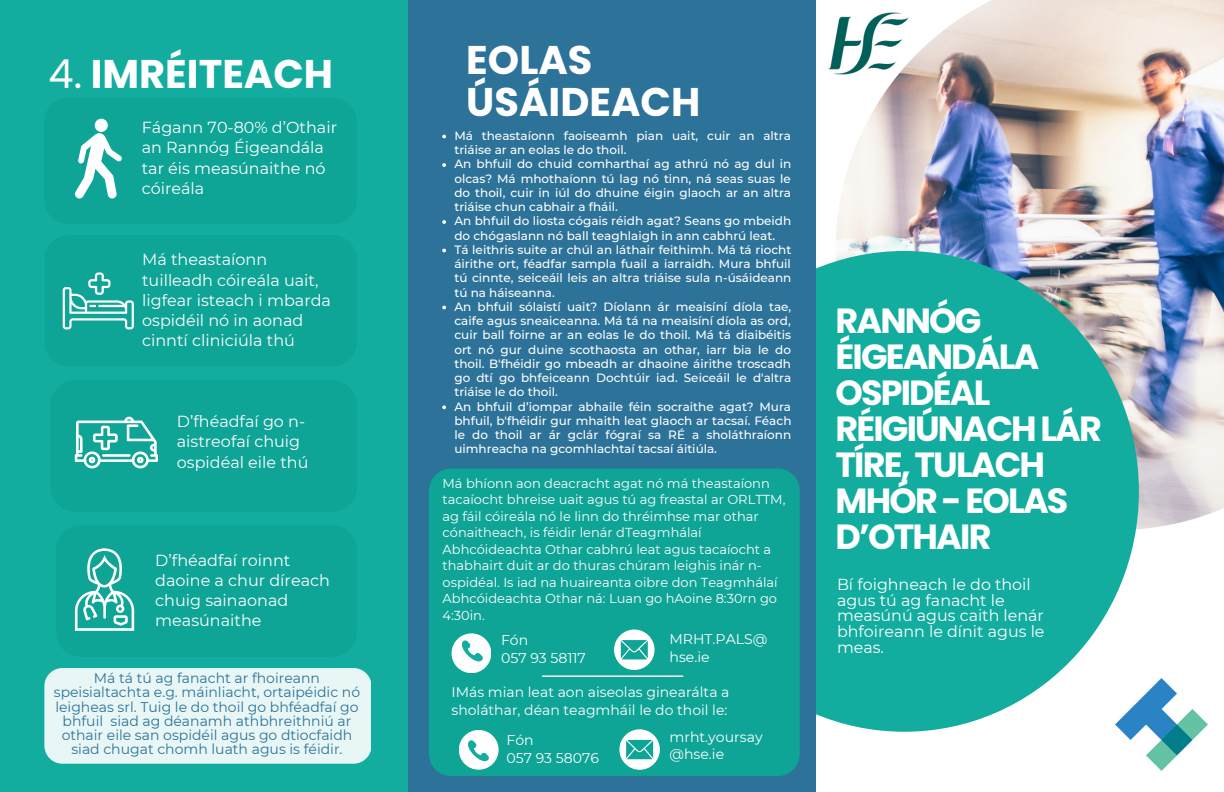
<style>
.page{position:relative;width:1224px;height:792px;background:#fff}
.page>*{position:absolute;margin:0;border:0;box-sizing:border-box;transform-origin:0 0}
.t1{font:700 40px/41.2px "Poppins";color:#fff}
.t2{font:700 35px/36px "Poppins";letter-spacing:-.055em;color:#fff}
.t3{font:16px/20.2px "Montserrat";color:#fff}
.t4{font:15.9px/15.8px "Montserrat";color:#fff}
.t5{font:14.1px/17.5px "Montserrat";color:#fff}
.t6{font:14px/14.2px "Montserrat";color:#2d7399;text-align:center}
.t7{font:14px/18px "Montserrat";color:#fff}
.t8{font:13px/16.5px "Montserrat";color:#fff}
.t9{font:500 12px/14.2px "Montserrat";color:#fff;text-align:justify}
.s1{font-weight:400}
</style>
<div class="page">
<div style="left:0;top:0;width:408px;height:792px;background:#12ad9f"></div>
<img style="left:828px;top:37px;width:8px;height:38px">
<img style="left:836px;top:0;width:388px;height:530px">
<div style="left:669px;top:251px;width:470px;height:481px;background:#12ad9f;border-radius:50%"></div>
<div style="left:408px;top:0;width:408px;height:792px;background:#2d7399"></div>
<div style="left:44px;top:98px;width:313px;height:126px;background:#0ea496;border-radius:24px"></div>
<div style="left:429px;top:468px;width:371px;height:308px;background:#0ea496;border-radius:22px"></div>
<div style="left:45px;top:235px;width:312px;height:132px;background:#0ea496;border-radius:25px"></div>
<div style="left:51px;top:380px;width:306px;height:132px;background:#0ea496;border-radius:25px"></div>
<div style="left:56px;top:525px;width:301px;height:132px;background:#0ea496;border-radius:25px"></div>
<svg style="left:75px;top:118px;width:47px;height:81px"></svg>
<svg style="left:63px;top:272px;width:71px;height:57px"></svg>
<svg style="left:75px;top:417px;width:83px;height:51px"></svg>
<svg style="left:75px;top:548px;width:59px;height:83px"></svg>
<div style="left:452px;top:633px;width:39px;height:40px;background:#fff;border-radius:50%"></div>
<svg style="left:461px;top:640px;width:22px;height:22px"></svg>
<svg style="left:614px;top:630px;width:41px;height:40px"></svg>
<div style="left:459px;top:730px;width:40px;height:40px;background:#fff;border-radius:50%"></div>
<svg style="left:463px;top:740px;width:26px;height:26px"></svg>
<svg style="left:619px;top:729px;width:41px;height:41px"></svg>
<hr style="left:542px;top:675px;width:141px;height:2px;background:#fcffff">
<div style="left:44px;top:668px;width:327px;height:96px;background:#e8f7f5;border-radius:18px"></div>
<img style="left:1116px;top:679px;width:91px;height:91px">
<svg style="left:442px;top:135px;width:4px;height:3px"></svg>
<svg style="left:442px;top:163px;width:4px;height:4px"></svg>
<svg style="left:442px;top:220px;width:4px;height:4px"></svg>
<svg style="left:442px;top:249px;width:4px;height:3px"></svg>
<svg style="left:442px;top:306px;width:4px;height:3px"></svg>
<svg style="left:442px;top:405px;width:4px;height:4px"></svg>
<p class="t1" style="left:49px;top:53px;width:286px"><span class="s1">4.</span> IMRÉITEACH</p>
<p class="t3" style="left:142px;top:117px;width:197px">Fágann 70-80% d’Othair an Rannóg Éigeandála tar éis measúnaithe nó cóireála</p>
<p class="t3" style="left:142px;top:249px;width:190px">Má theastaíonn tuilleadh cóireála uait, ligfear isteach i mbarda ospidéil nó in aonad cinntí cliniciúla thú</p>
<p class="t3" style="left:177px;top:411px;width:133px">D’fhéadfaí go n&shy;aistreofaí chuig ospidéal eile thú</p>
<p class="t3" style="left:155px;top:550px;width:176px">D’fhéadfaí roinnt daoine a chur díreach chuig sainaonad measúnaithe</p>
<p class="t6" style="left:54px;top:671px;width:308px">Má tá tú ag fanacht ar fhoireann speisialtachta e.g. máinliacht, ortaipéidic nó leigheas srl. Tuig le do thoil go bhféadfaí go bhfuil siad ag déanamh athbhreithniú ar othair eile san ospidéil agus go dtiocfaidh siad chugat chomh luath agus is féidir.</p>
<p class="t1" style="left:466px;top:40px;width:235px">EOLAS<br>ÚSÁIDEACH</p>
<p class="t9" style="left:454px;top:128px;width:338px">Má theastaíonn faoiseamh pian uait, cuir an altra triáise ar an eolas le do thoil.</p>
<p class="t9" style="left:454px;top:157px;width:338px">An bhfuil do chuid comharthaí ag athrú nó ag dul in olcas? Má mhothaíonn tú lag nó tinn, ná seas suas le do thoil, cuir in iúl do dhuine éigin glaoch ar an altra triáise chun cabhair a fháil.</p>
<p class="t9" style="left:454px;top:214px;width:338px">An bhfuil do liosta cógais réidh agat? Seans go mbeidh do chógaslann nó ball teaghlaigh in ann cabhrú leat.</p>
<p class="t9" style="left:454px;top:242px;width:339px">Tá leithris suite ar chúl an láthair feithimh. Má tá riocht áirithe ort, féadfar sampla fuail a iarraidh. Mura bhfuil tú cinnte, seiceáil leis an altra triáise sula n-úsáideann tú na háiseanna.</p>
<p class="t9" style="left:454px;top:299px;width:338px">An bhfuil sólaistí uait? Díolann ár meaisíní díola tae, caife agus sneaiceanna. Má tá na meaisíní díola as ord, cuir ball foirne ar an eolas le do thoil. Má tá diaibéitis ort nó gur duine scothaosta an othar, iarr bia le do thoil. B'fhéidir go mbeadh ar dhaoine áirithe troscadh go dtí go bhfeiceann Dochtúir iad. Seiceáil le d'altra triáise le do thoil.</p>
<p class="t9" style="left:454px;top:399px;width:339px">An bhfuil d’iompar abhaile féin socraithe agat? Mura bhfuil, b'fhéidir gur mhaith leat glaoch ar tacsaí. Féach le do thoil ar ár gclár fógraí sa RÉ a sholáthraíonn uimhreacha na gcomhlachtaí tacsaí áitiúla.</p>
<p class="t8" style="left:443px;top:475px;width:344px">Má bhíonn aon deacracht agat nó má theastaíonn tacaíocht bhreise uait agus tú ag freastal ar ORLTTM, ag fáil cóireála nó le linn do thréimhse mar othar cónaitheach, is féidir lenár dTeagmhálaí Abhcóideachta Othar cabhrú leat agus tacaíocht a thabhairt duit ar do thuras chúram leighis inár n&shy;ospidéal. Is iad na huaireanta oibre don Teagmhálaí Abhcóideachta Othar ná: Luan go hAoine 8:30rn go 4:30in.</p>
<p class="t5" style="left:501px;top:631px;width:29px">Fón</p>
<p class="t5" style="left:501px;top:649px;width:86px">057 93 58117</p>
<p class="t5" style="left:669px;top:631px;width:99px">MRHT.PALS@ hse.ie</p>
<p class="t7" style="left:452px;top:683px;width:279px">IMás mian leat aon aiseolas ginearálta a sholáthar, déan teagmháil le do thoil le:</p>
<p class="t5" style="left:506px;top:731px;width:29px">Fón</p>
<p class="t5" style="left:506px;top:749px;width:94px">057 93 58076</p>
<p class="t5" style="left:669px;top:728px;width:95px">mrht.yoursay @hse.ie</p>
<p class="t2" style="left:836px;top:303px;width:268px">RANNÓG<br>ÉIGEANDÁLA<br>OSPIDÉAL<br>RÉIGIÚNACH LÁR<br>TÍRE, TULACH<br>MHÓR - EOLAS<br>D’OTHAIR</p>
<p class="t4" style="left:837px;top:576px;width:209px">Bí foighneach le do thoil agus tú ag fanacht le measúnú agus caith lenár bhfoireann le dínit agus le meas.</p>
</div>
